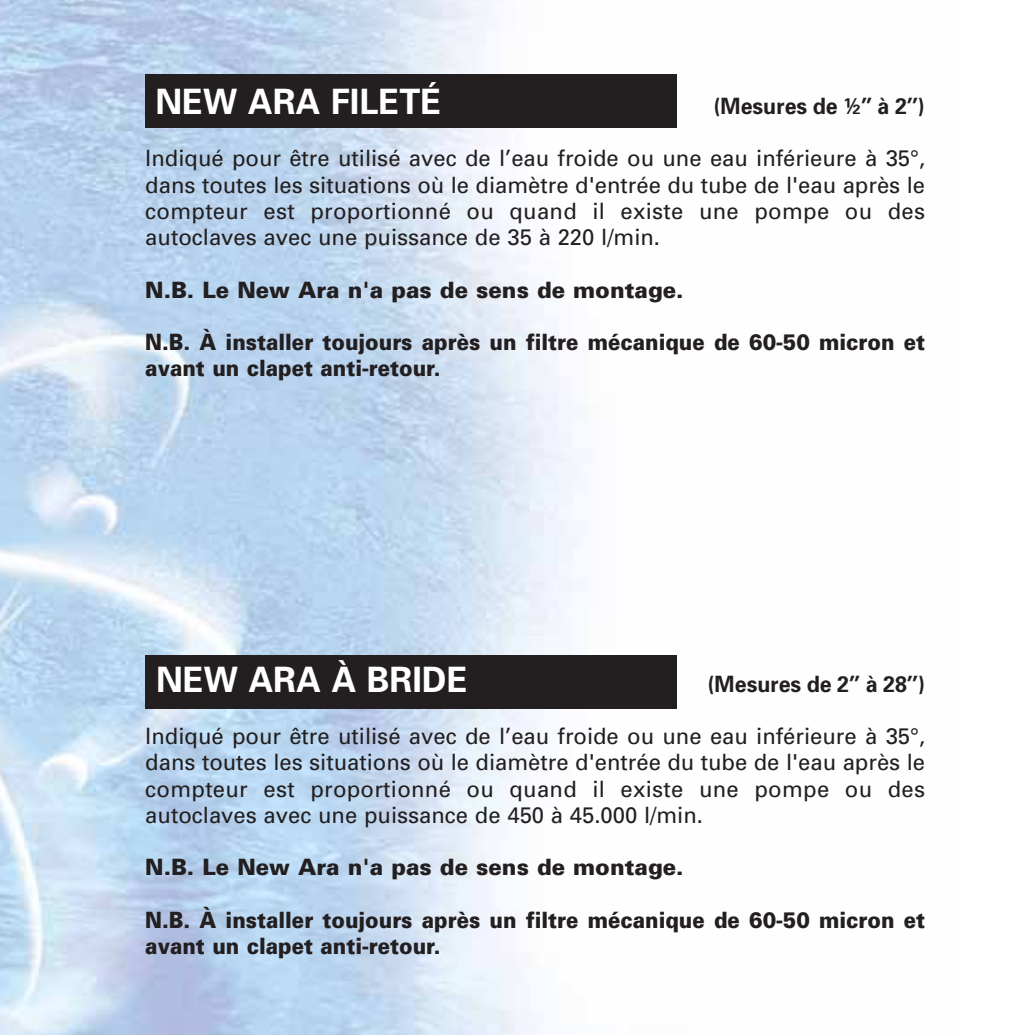
<style>
.page{position:relative;width:1035px;height:1035px;background:#fff}
.page>*{position:absolute;margin:0;border:0;box-sizing:border-box;transform-origin:0 0}
.t1{font:700 35px "Univers";color:#fff}
.t2{font:22.5px/26.2px "Univers";color:#231f20;text-align:justify}
.t3{font:900 22.5px/26.2px "Univers";color:#231f20;scale:.9 1}
.t4{font:900 22.5px "Univers";color:#231f20}
.t5{font:700 22.5px "Univers";color:#231f20;scale:.95 1}
</style>
<div class="page">
<img style="left:0;top:0;width:677px;height:1035px">
<div style="left:145px;top:74px;width:532px;height:54px;background:#231f20"></div>
<div style="left:145px;top:656px;width:532px;height:53px;background:#231f20"></div>
<h1 class="t1" style="left:155px;top:89px;width:287px">NEW ARA FILETÉ</h1>
<p class="t5" style="left:713px;top:98px;width:224px">(Mesures de ½’’ à 2’’)</p>
<p class="t2" style="left:145px;top:147px;width:781px">Indiqué pour être utilisé avec de l’eau froide ou une eau inférieure à 35°, dans toutes les situations où le diamètre d'entrée du tube de l'eau après le compteur est proportionné ou quand il existe une pompe ou des autoclaves avec une puissance de 35 à 220 l/min.</p>
<p class="t4" style="left:145px;top:281px;width:540px">N.B. Le New Ara n'a pas de sens de montage.</p>
<p class="t3" style="left:145px;top:331px;width:868px">N.B. À installer toujours après un filtre mécanique de 60-50 micron et avant un clapet anti-retour.</p>
<h1 class="t1" style="left:156px;top:666px;width:313px">NEW ARA À BRIDE</h1>
<p class="t5" style="left:707px;top:675px;width:231px">(Mesures de 2’’ à 28’’)</p>
<p class="t2" style="left:145px;top:725px;width:781px">Indiqué pour être utilisé avec de l’eau froide ou une eau inférieure à 35°, dans toutes les situations où le diamètre d'entrée du tube de l'eau après le compteur est proportionné ou quand il existe une pompe ou des autoclaves avec une puissance de 450 à 45.000 l/min.</p>
<p class="t4" style="left:145px;top:859px;width:540px">N.B. Le New Ara n'a pas de sens de montage.</p>
<p class="t3" style="left:145px;top:908px;width:868px">N.B. À installer toujours après un filtre mécanique de 60-50 micron et avant un clapet anti-retour.</p>
</div>
